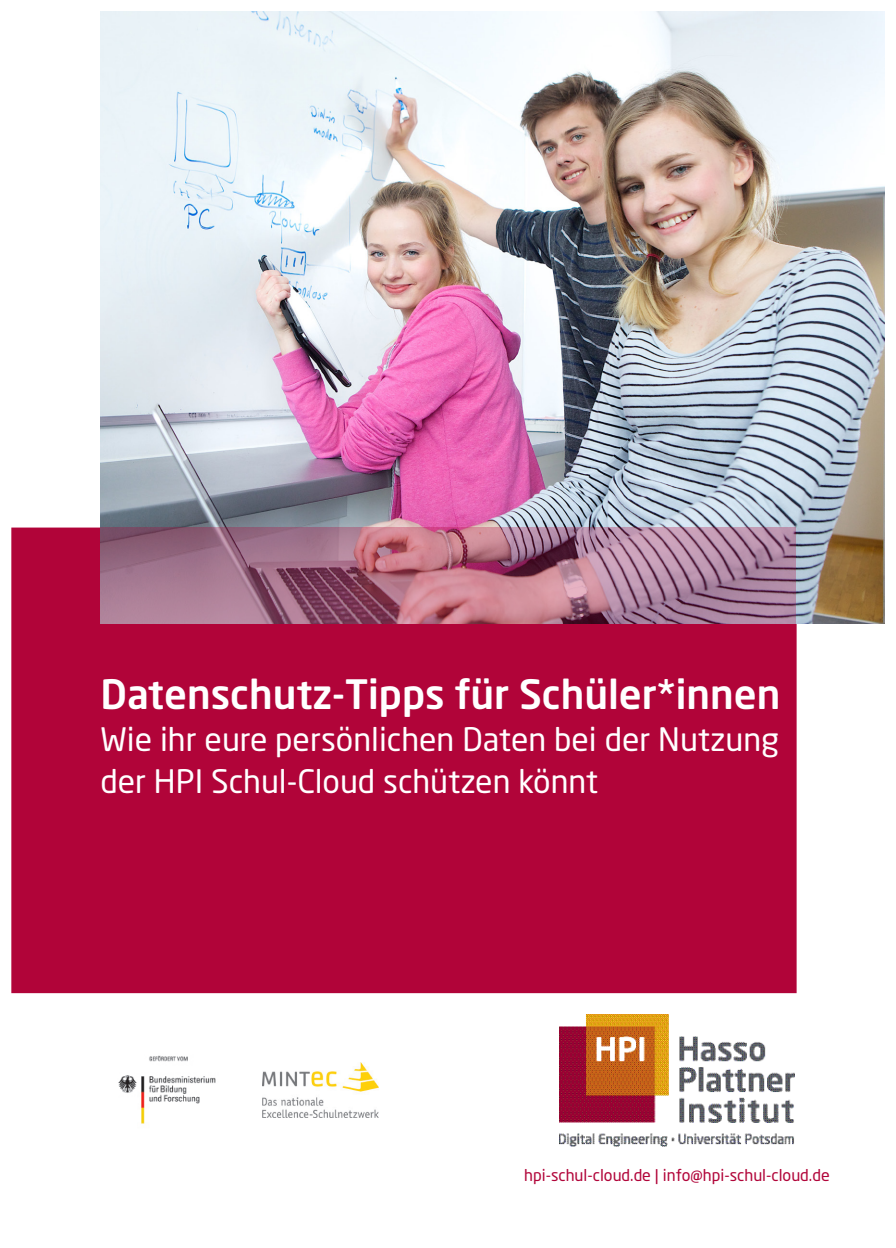
<style>
.page{position:relative;width:896px;height:1248px;background:#fff}
.page>*{position:absolute;margin:0;border:0;box-sizing:border-box;transform-origin:0 0}
.t1{font:500 40px "Neo Sans Std";color:#fff}
.t2{font:32px/42px "Neo Sans Std";color:#fff}
.HPI-Connect-14-Bodyt{font:16px "Neo Sans Std";color:#b10439}
</style>
<div class="page">
<div style="left:11px;top:527px;width:786px;height:467px;background:#b10439"></div>
<img style="left:100px;top:11px;width:784px;height:613px">
<svg style="left:100px;top:527px;width:695px;height:97px;background:#a6738a"></svg>
<img style="left:118px;top:1055px;width:98px;height:69px">
<img style="left:262px;top:1062px;width:116px;height:55px">
<img style="left:559px;top:1014px;width:235px;height:132px">
<p class="t1" style="left:100px;top:668px;width:682px">Datenschutz-Tipps für Schüler*innen</p>
<p class="t2" style="left:100px;top:717px;width:680px">Wie ihr eure persönlichen Daten bei der Nutzung der HPI Schul-Cloud schützen könnt</p>
<p class="HPI-Connect-14-Bodyt" style="left:524px;top:1165px;width:307px">hpi-schul-cloud.de | info@hpi-schul-cloud.de</p>
</div>
